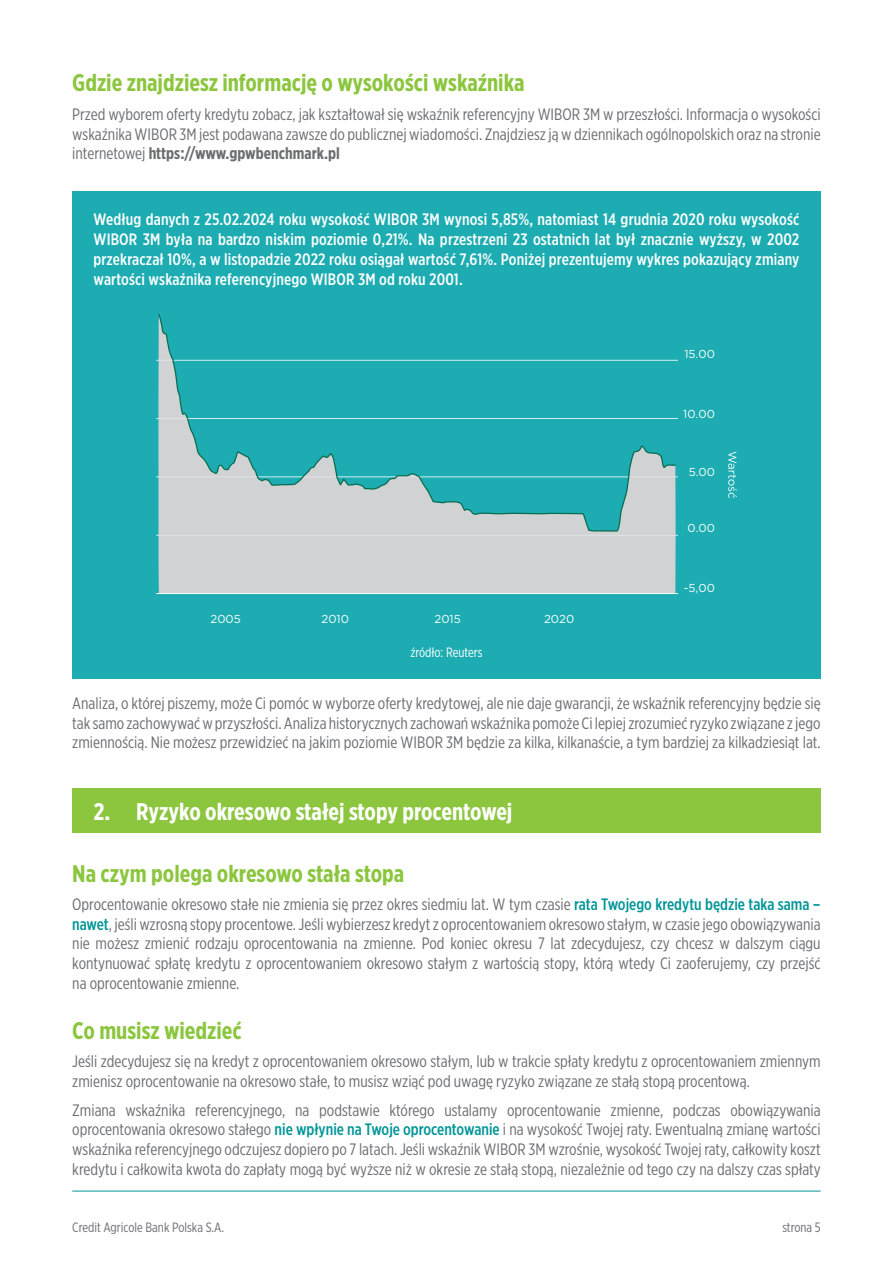
<style>
.page{position:relative;width:893px;height:1263px;background:#fff}
.page>*{position:absolute;margin:0;border:0;box-sizing:border-box;transform-origin:0 0}
.punkt{font:700 24px "Gotham X Narrow";color:#8bc63e}
.t1{font:700 24px "Gotham X Narrow";color:#fff}
.txt{font:16.5px/19.8px "Gotham X Narrow";color:#6c6d70;text-align:justify}
.txt-2{font:500 16.5px/19.8px "Gotham X Narrow";letter-spacing:.01em;color:#fff;text-align:justify}
.t2{font:13.5px "Gotham X Narrow";color:#6c6d70}
.txt-3{font:13.5px "Gotham X Narrow";color:#fff}
.t3{font:11.55px "Gotham";color:#fff}
.s1{font-weight:700}
.s2{font-weight:500;color:#009597}
</style>
<div class="page">
<hr style="left:72px;top:1191px;width:749px;height:1px;background:#009597">
<div style="left:72px;top:191px;width:749px;height:487px;background:#1cacb1"></div>
<svg style="left:728px;top:452px;width:9px;height:46px"></svg>
<div style="left:158px;top:532px;width:518px;height:61px;background:#d1d2d4"></div>
<svg style="left:156px;top:535px;width:522px;height:1px"></svg>
<hr style="left:156px;top:593px;width:522px;height:1px;background:#fff">
<svg style="left:157px;top:313px;width:520px;height:219px"></svg>
<div style="left:72px;top:788px;width:749px;height:45px;background:#8bc63e"></div>
<p class="punkt" style="left:72px;top:68px;width:454px">Gdzie znajdziesz informację o wysokości wskaźnika</p>
<p class="txt" style="left:72px;top:104px;width:750px">Przed wyborem oferty kredytu zobacz, jak kształtował się wskaźnik referencyjny WIBOR 3M w przeszłości. Informacja o wysokości wskaźnika WIBOR 3M jest podawana zawsze do publicznej wiadomości. Znajdziesz ją w dziennikach ogólnopolskich oraz na stronie internetowej <span class="s1">https://www.gpwbenchmark.pl</span></p>
<p class="txt-2" style="left:94px;top:209px;width:707px">Według danych z 25.02.2024 roku wysokość WIBOR 3M wynosi 5,85%, natomiast 14 grudnia 2020 roku wysokość WIBOR 3M była na bardzo niskim poziomie 0,21%. Na przestrzeni 23 ostatnich lat był znacznie wyższy, w 2002 przekraczał 10%, a w listopadzie 2022 roku osiągał wartość 7,61%. Poniżej prezentujemy wykres pokazujący zmiany wartości wskaźnika referencyjnego WIBOR 3M od roku 2001.</p>
<p class="t3" style="left:684px;top:347px;width:32px">15.00</p>
<p class="t3" style="left:683px;top:406px;width:33px">10.00</p>
<p class="t3" style="left:689px;top:464px;width:28px">5.00</p>
<p class="t3" style="left:687px;top:521px;width:29px">0.00</p>
<p class="t3" style="left:210px;top:612px;width:32px">2005</p>
<p class="t3" style="left:321px;top:612px;width:29px">2010</p>
<p class="t3" style="left:434px;top:612px;width:28px">2015</p>
<p class="t3" style="left:544px;top:612px;width:32px">2020</p>
<p class="txt-3" style="left:410px;top:644px;width:73px">źródło: Reuters</p>
<p class="t3" style="left:684px;top:581px;width:33px">-5,00</p>
<p class="txt" style="left:72px;top:693px;width:750px">Analiza, o której piszemy, może Ci pomóc w wyborze oferty kredytowej, ale nie daje gwarancji, że wskaźnik referencyjny będzie się tak samo zachowywać w przyszłości. Analiza historycznych zachowań wskaźnika pomoże Ci lepiej zrozumieć ryzyko związane z jego zmiennością. Nie możesz przewidzieć na jakim poziomie WIBOR 3M będzie za kilka, kilkanaście, a tym bardziej za kilkadziesiąt lat.</p>
<p class="t1" style="left:94px;top:797px;width:420px">2. Ryzyko okresowo stałej stopy procentowej</p>
<p class="punkt" style="left:72px;top:858px;width:333px">Na czym polega okresowo stała stopa</p>
<p class="txt" style="left:72px;top:894px;width:750px">Oprocentowanie okresowo stałe nie zmienia się przez okres siedmiu lat. W tym czasie <span class="s2">rata Twojego kredytu będzie taka sama – nawet</span>, jeśli wzrosną stopy procentowe. Jeśli wybierzesz kredyt z oprocentowaniem okresowo stałym, w czasie jego obowiązywania nie możesz zmienić rodzaju oprocentowania na zmienne. Pod koniec okresu 7 lat zdecydujesz, czy chcesz w dalszym ciągu kontynuować spłatę kredytu z oprocentowaniem okresowo stałym z wartością stopy, którą wtedy Ci zaoferujemy, czy przejść na oprocentowanie zmienne.</p>
<p class="punkt" style="left:72px;top:1016px;width:171px">Co musisz wiedzieć</p>
<p class="txt" style="left:72px;top:1051px;width:750px">Jeśli zdecydujesz się na kredyt z oprocentowaniem okresowo stałym, lub w trakcie spłaty kredytu z oprocentowaniem zmiennym zmienisz oprocentowanie na okresowo stałe, to musisz wziąć pod uwagę ryzyko związane ze stałą stopą procentową.</p>
<p class="txt" style="left:72px;top:1099px;width:750px">Zmiana wskaźnika referencyjnego, na podstawie którego ustalamy oprocentowanie zmienne, podczas obowiązywania oprocentowania okresowo stałego <span class="s2">nie wpłynie na Twoje oprocentowanie</span> i na wysokość Twojej raty. Ewentualną zmianę wartości wskaźnika referencyjnego odczujesz dopiero po 7 latach. Jeśli wskaźnik WIBOR 3M wzrośnie, wysokość Twojej raty, całkowity koszt kredytu i całkowita kwota do zapłaty mogą być wyższe niż w okresie ze stałą stopą, niezależnie od tego czy na dalszy czas spłaty</p>
<p class="t2" style="left:72px;top:1219px;width:153px">Credit Agricole Bank Polska S.A.</p>
<p class="t2" style="left:782px;top:1219px;width:40px">strona 5</p>
</div>
